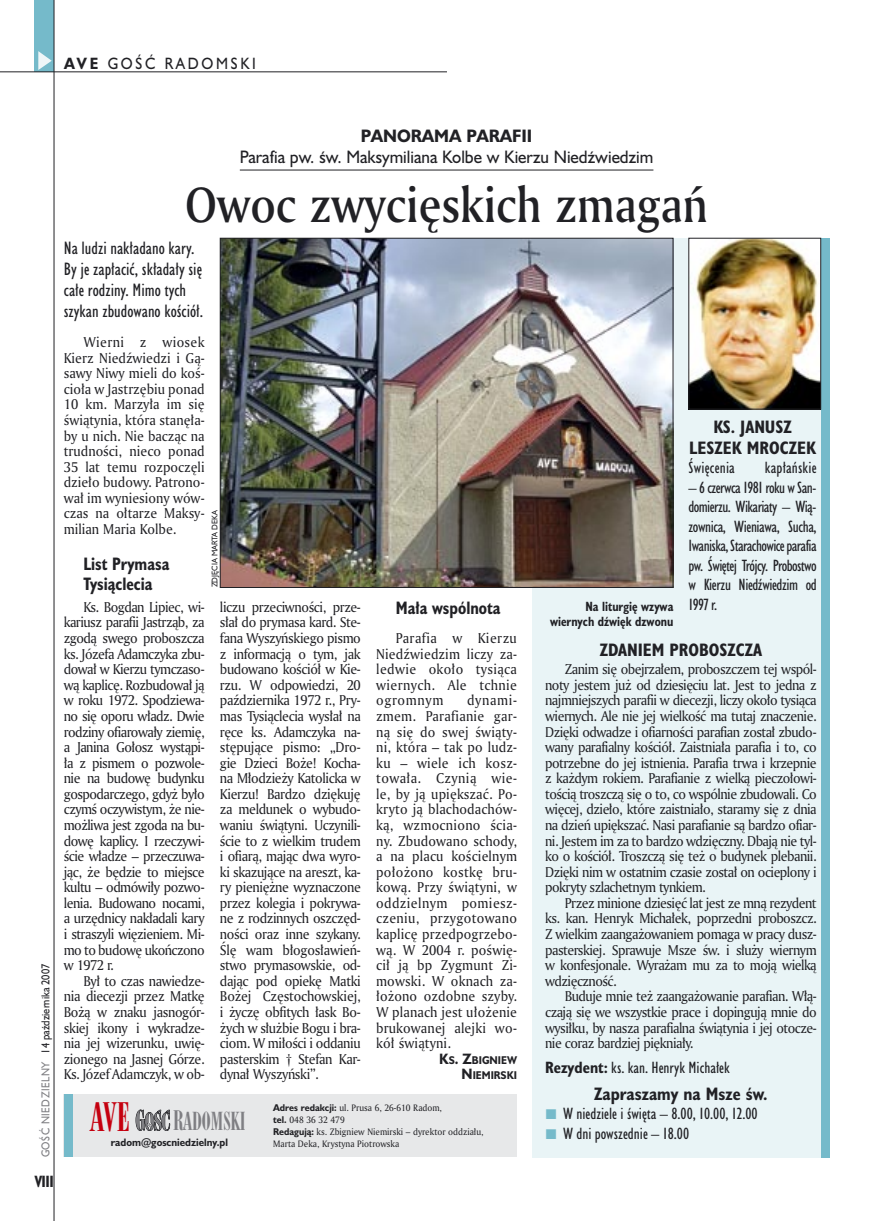
<style>
.page{position:relative;width:872px;height:1221px;background:#fff}
.page>*{position:absolute;margin:0;border:0;box-sizing:border-box;transform-origin:0 0}
._05a_tytyl_AmMd_32_pt{font:48px "Amerigo Md PL";color:#212125;scale:.9 1}
._05a_tytyl_AmMd_48_pt{font:37.95px "Modern 735 PL";color:#c5000f;scale:.9 1}
._05a_tytyl_AmMd_48_pt-2{font:24px "Modern 735 PL";color:#7f7f83;scale:.9 1}
._06-4_lead_lokal_HuCn_11_pt{font:16.5px/21px "Humanst 521 Cn PL";color:#212125}
._04-3_nadtytul_lokal{font:16.5px/21px "Humanst 521 PL";color:#212125;text-align:center;scale:.94 1}
._04-2_tytul_ramki{font:700 16.5px/21px "Humanst 521 Cn PL";color:#212125;text-align:center}
._04_srodtytul_HuCB_11_pt{font:700 16.5px/19.8px "Humanst 521 Cn PL";color:#212125;scale:.94 1}
._03-2_body_do_ramki{font:15px/19.5px "Humanst 521 Cn PL";color:#212125;text-align:justify}
.t1{font:15px "Humanst 521 PL";letter-spacing:.2em;color:#212125;scale:.9 1}
.t2{font:700 15px "Humanst 521 Cn PL";color:#212125;scale:.94 1}
._01_body_tekst{font:13.8px/15.6px "Amerigo PL";letter-spacing:-.03em;color:#212125;text-align:justify;scale:.94 1}
._09_podpis_zdjecia_HuCnB{font:700 12.3px "Humanst 521 Cn PL";color:#212125;scale:.94 1}
.t3{font:10.5px "Humanst 521 PL";color:#212125;scale:.9 1}
._12a_autor_na_koncu_HuBd{font:700 10.35px/15.6px "Humanst 521 PL";color:#212125;text-align:right;scale:.9 1}
._20a_stopka_adres{font:700 9.9px "Humanst 521 PL";color:#212125;scale:.94 1}
._20b_stopka_dzial{font:9px "Amerigo PL";color:#212125;scale:.94 1}
._09a_autor_zdjecia_Hu_5_pt{font:7.5px "Humanst 521 PL";color:#212125;scale:.94 1}
.s1{font-weight:700}
.s2{color:#7f7f83}
.s3{font-size:13.8px}
.s4{font-size:26.1px}
.s5{font-family:"Humanst 521 PL";font-weight:700}
</style>
<div class="page">
<div style="left:35px;top:0;width:19px;height:72px;background:#75baca"></div>
<svg style="left:38px;top:51px;width:14px;height:19px"></svg>
<hr style="left:54px;top:0;width:1px;height:1220px;background:#212125">
<hr style="left:0;top:72px;width:447px;height:1px;background:#212125">
<div style="left:64px;top:1094px;width:453px;height:62px;background:#e7e8e9"></div>
<div style="left:64px;top:1094px;width:8px;height:62px;background:#75baca"></div>
<svg style="left:136px;top:1109px;width:34px;height:21px"></svg>
<div style="left:532px;top:238px;width:297px;height:918px;background:#e9f4f6"></div>
<div style="left:821px;top:238px;width:8px;height:918px;background:#75baca"></div>
<img style="left:690px;top:240px;width:129px;height:167px">
<div style="left:688px;top:238px;width:133px;height:171px;border:1px solid #212125"></div>
<img style="left:222px;top:240px;width:449px;height:345px">
<div style="left:220px;top:238px;width:453px;height:349px;border:1px solid #212125"></div>
<hr style="left:240px;top:170px;width:413px;height:1px;background:#212125">
<p class="t1" style="left:64px;top:53px;width:215px"><span class="s1">AVE</span> GOŚĆ RADOMSKI</p>
<p class="t3" style="left:38px;top:1157px;width:216px;rotate:-90deg"><span class="s2">GOŚĆ NIEDZIELNY</span> 14 października 2007</p>
<p class="t2" style="left:35px;top:1170px;width:22px">VIII</p>
<p class="_04-3_nadtytul_lokal" style="left:240px;top:125px;width:441px"><span class="s1">PANORAMA PARAFII<br></span>Parafia pw. św. Maksymiliana Kolbe w Kierzu Niedźwiedzim</p>
<p class="_05a_tytyl_AmMd_32_pt" style="left:185px;top:172px;width:582px">Owoc zwycięskich zmagań</p>
<p class="_06-4_lead_lokal_HuCn_11_pt" style="left:64px;top:237px;width:141px">Na ludzi nakładano kary.<br>By je zapłacić, składały się całe rodziny. Mimo tych szykan zbudowano kościół.</p>
<p class="_01_body_tekst" style="left:64px;top:334px;width:151px;text-indent:20px">Wierni z wiosek Kierz Niedźwiedzi i Gą&shy;sawy Niwy mieli do koś&shy;cioła w Jastrzębiu ponad 10 km. Marzyła im się świątynia, która stanęła&shy;by u nich. Nie bacząc na trudności, nieco ponad 35 lat temu rozpoczęli dzieło budowy. Patrono&shy;wał im wyniesiony wów&shy;czas na ołtarze Maksy&shy;milian Maria Kolbe.</p>
<p class="_04_srodtytul_HuCB_11_pt" style="left:83px;top:553px;width:93px">List Prymasa<br>Tysiąclecia</p>
<p class="_01_body_tekst" style="left:64px;top:598px;width:151px;text-indent:20px">Ks. Bogdan Lipiec, wi&shy;kariusz parafii Jastrząb, za zgodą swego proboszcza ks. Józefa Adamczyka zbu&shy;dował w Kierzu tymczaso&shy;wą kaplicę. Rozbudował ją w roku 1972. Spodziewa&shy;no się oporu władz. Dwie rodziny ofiarowały ziemię, a Janina Gołosz wystąpi&shy;ła z pismem o pozwole&shy;nie na budowę budynku gospodarczego, gdyż było czymś oczywistym, że nie&shy;możliwa jest zgoda na bu&shy;dowę kaplicy. I rzeczywi&shy;ście władze – przeczuwa&shy;jąc, że będzie to miejsce kultu – odmówiły pozwo&shy;lenia. Budowano nocami, a urzędnicy nakładali kary i straszyli więzieniem. Mi&shy;mo to budowę ukończono w 1972 r.</p>
<p class="_01_body_tekst" style="left:64px;top:972px;width:151px;text-indent:20px">Był to czas nawiedze&shy;nia diecezji przez Matkę Bożą w znaku jasnogór&shy;skiej ikony i wykradze&shy;nia jej wizerunku, uwię&shy;zionego na Jasnej Górze.<br>Ks. Józef Adamczyk, w ob-</p>
<p class="_09a_autor_zdjecia_Hu_5_pt" style="left:209px;top:587px;width:84px;rotate:-90deg">ZDJĘCIA MARTA DEKA</p>
<p class="_01_body_tekst" style="left:220px;top:598px;width:151px">liczu przeciwności, prze&shy;słał do prymasa kard. Ste&shy;fana Wyszyńskiego pismo z informacją o tym, jak budowano kościół w Kie&shy;rzu. W odpowiedzi, 20 października 1972 r., Pry&shy;mas Tysiąclecia wysłał na ręce ks. Adamczyka na&shy;stępujące pismo: „Dro&shy;gie Dzieci Boże! Kocha&shy;na Młodzieży Katolicka w Kierzu! Bardzo dziękuję za meldunek o wybudo&shy;waniu świątyni. Uczynili&shy;ście to z wielkim trudem i ofiarą, mając dwa wyro&shy;ki skazujące na areszt, ka&shy;ry pieniężne wyznaczone przez kolegia i pokrywa&shy;ne z rodzinnych oszczęd&shy;ności oraz inne szykany.<br>Ślę wam błogosławień&shy;stwo prymasowskie, od&shy;dając pod opiekę Matki Bożej Częstochowskiej, i życzę obfitych łask Bo&shy;żych w służbie Bogu i bra&shy;ciom. W miłości i oddaniu pasterskim † Stefan Kar&shy;dynał Wyszyński”.</p>
<p class="_04_srodtytul_HuCB_11_pt" style="left:396px;top:597px;width:113px">Mała wspólnota</p>
<p class="_01_body_tekst" style="left:376px;top:630px;width:151px;text-indent:20px">Parafia w Kierzu Niedźwiedzim liczy za&shy;ledwie około tysiąca wiernych. Ale tchnie ogromnym</p>
<p class="_01_body_tekst" style="left:376px;top:692px;width:151px;text-indent:91px">dynami&shy;zmem. Parafianie gar&shy;ną się do swej świąty&shy;ni, która – tak po ludz&shy;ku – wiele ich kosz&shy;towała. Czynią wie&shy;le, by ją upiększać. Po&shy;kryto ją blachodachów&shy;ką, wzmocniono ścia&shy;ny. Zbudowano schody, a na placu kościelnym położono kostkę bru&shy;kową. Przy świątyni, w oddzielnym pomiesz&shy;czeniu, przygotowano kaplicę przedpogrzebo&shy;wą. W 2004 r. poświę&shy;cił ją bp Zygmunt Zi&shy;mowski. W oknach za&shy;łożono ozdobne szyby.<br>W planach jest ułożenie brukowanej alejki wo&shy;kół świątyni.</p>
<p class="_12a_autor_na_koncu_HuBd" style="left:439px;top:1051px;width:88px"><span class="s3">K</span>S<span class="s3">. Z</span>BIGNIEW<br><span class="s3">N</span>IEMIRSKI</p>
<p class="_05a_tytyl_AmMd_48_pt" style="left:90px;top:1093px;width:45px">AVE</p>
<p class="_05a_tytyl_AmMd_48_pt-2" style="left:173px;top:1106px;width:82px"><span class="s4">R</span>ADOMSKI</p>
<p class="_20a_stopka_adres" style="left:111px;top:1135px;width:126px">radom@goscniedzielny.pl</p>
<p class="_20b_stopka_dzial" style="left:273px;top:1101px;width:181px"><span class="s5">Adres redakcji:</span> ul. Prusa 6, 26-610 Radom,</p>
<p class="_20b_stopka_dzial" style="left:273px;top:1113px;width:78px"><span class="s5">tel.</span> 048 36 32 479</p>
<p class="_20b_stopka_dzial" style="left:273px;top:1125px;width:225px"><span class="s5">Redagują:</span> ks. Zbigniew Niemirski – dyrektor oddziału,</p>
<p class="_20b_stopka_dzial" style="left:273px;top:1137px;width:136px">Marta Deka, Krystyna Piotrowska</p>
<p class="_04-2_tytul_ramki" style="left:689px;top:416px;width:128px">KS. JANUSZ<br>LESZEK MROCZEK</p>
<p class="_03-2_body_do_ramki" style="left:688px;top:458px;width:48px">Święcenia</p>
<p class="_03-2_body_do_ramki" style="left:765px;top:458px;width:53px">kapłańskie</p>
<p class="_03-2_body_do_ramki" style="left:688px;top:477px;width:130px">– 6 czerwca 1981 roku w San&shy;domierzu. Wikariaty – Wią&shy;zownica, Wieniawa, Sucha, Iwaniska, Starachowice parafia pw. Świętej Trójcy. Probostwo w Kierzu Niedźwiedzim od</p>
<p class="_09_podpis_zdjecia_HuCnB" style="left:585px;top:598px;width:95px">Na liturgię wzywa</p>
<p class="_03-2_body_do_ramki" style="left:688px;top:594px;width:30px">1997 r.</p>
<p class="_09_podpis_zdjecia_HuCnB" style="left:550px;top:612px;width:133px">wiernych dźwięk dzwonu</p>
<p class="_04-2_tytul_ramki" style="left:599px;top:639px;width:164px">ZDANIEM PROBOSZCZA</p>
<p class="_01_body_tekst" style="left:545px;top:661px;width:290px;text-indent:20px">Zanim się obejrzałem, proboszczem tej wspól&shy;noty jestem już od dziesięciu lat. Jest to jedna z najmniejszych parafii w diecezji, liczy około tysiąca wiernych. Ale nie jej wielkość ma tutaj znaczenie.<br>Dzięki odwadze i ofiarności parafian został zbudo&shy;wany parafialny kościół. Zaistniała parafia i to, co potrzebne do jej istnienia. Parafia trwa i krzepnie z każdym rokiem. Parafianie z wielką pieczołowi&shy;tością troszczą się o to, co wspólnie zbudowali. Co więcej, dzieło, które zaistniało, staramy się z dnia na dzień upiększać. Nasi parafianie są bardzo ofiar&shy;ni. Jestem im za to bardzo wdzięczny. Dbają nie tyl&shy;ko o kościół. Troszczą się też o budynek plebanii.<br>Dzięki nim w ostatnim czasie został on ocieplony i pokryty szlachetnym tynkiem.</p>
<p class="_01_body_tekst" style="left:545px;top:894px;width:290px;text-indent:20px">Przez minione dziesięć lat jest ze mną rezydent ks. kan. Henryk Michałek, poprzedni proboszcz.<br>Z wielkim zaangażowaniem pomaga w pracy dusz&shy;pasterskiej. Sprawuje Msze św. i służy wiernym w konfesjonale. Wyrażam mu za to moją wielką wdzięczność.</p>
<p class="_01_body_tekst" style="left:545px;top:988px;width:290px;text-indent:20px">Buduje mnie też zaangażowanie parafian. Włą&shy;czają się we wszystkie prace i dopingują mnie do wysiłku, by nasza parafialna świątynia i jej otocze&shy;nie coraz bardziej piękniały.</p>
<p class="_03-2_body_do_ramki" style="left:545px;top:1057px;width:186px"><span class="s1">Rezydent:</span> ks. kan. Henryk Michałek</p>
<p class="_04-2_tytul_ramki" style="left:594px;top:1082px;width:175px">Zapraszamy na Msze św.</p>
<p class="_03-2_body_do_ramki" style="left:563px;top:1103px;width:196px">W niedziele i święta – 8.00, 10.00, 12.00</p>
<p class="_03-2_body_do_ramki" style="left:563px;top:1123px;width:127px">W dni powszednie – 18.00</p>
</div>
